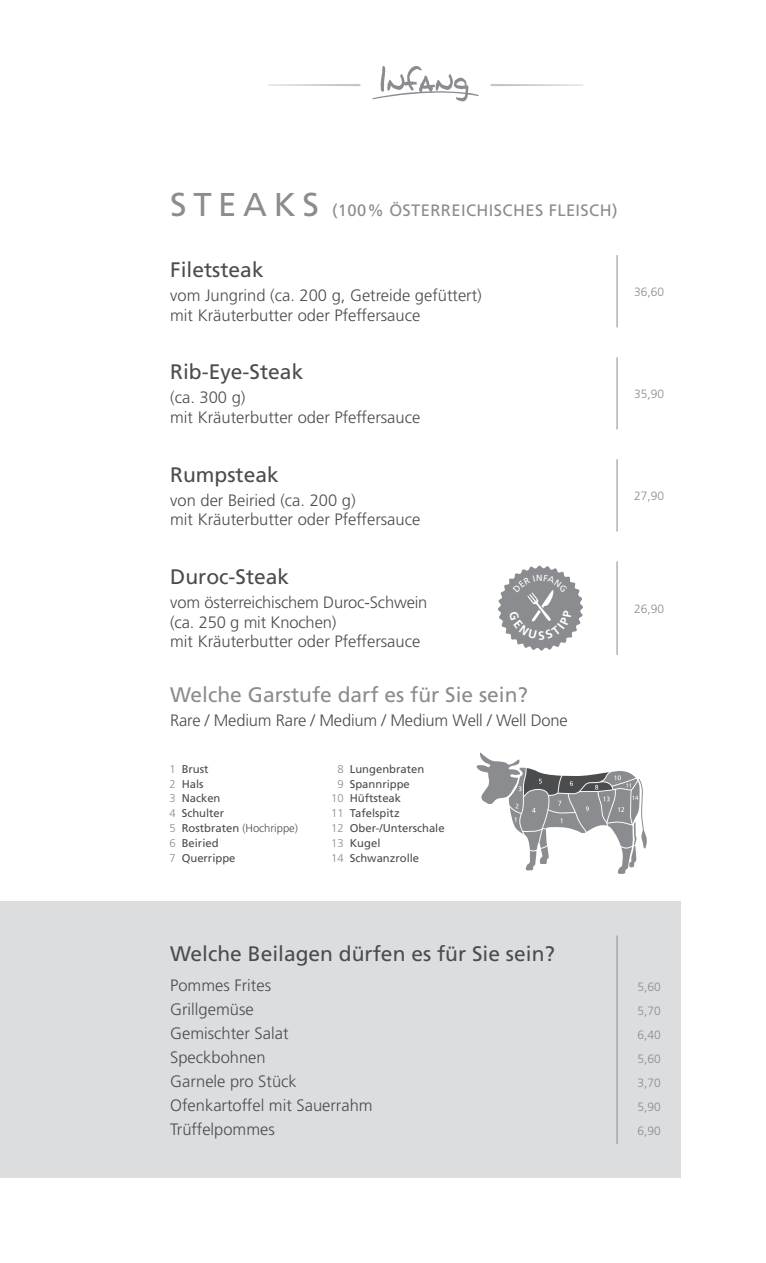
<style>
.page{position:relative;width:766px;height:1263px;background:#fff}
.page>*{position:absolute;margin:0;border:0;box-sizing:border-box;transform-origin:0 0}
.t1{font:21px "Frutiger LT Std";color:#4b4c4d}
.t2{font:21px "Frutiger LT Std";color:#8a8c8f}
.t3{font:300 16.5px "Frutiger LT Std";color:#4b4c4d}
.t4{font:16.5px "Frutiger LT Std";letter-spacing:.025em;color:#8a8c8f}
.t5{font:300 12px "Frutiger LT Std";color:#8a8c8f}
.t6{font:11.25px "Frutiger LT Std";color:#4b4c4d}
.t7{font:300 11.25px "Frutiger LT Std";color:#4b4c4d}
.t8{font:300 11.25px "Frutiger LT Std";color:#8a8c8f}
.s1{font-size:33px}
.s2{font-weight:400}
</style>
<div class="page">
<hr style="left:616px;top:255px;width:1px;height:72px;background:#8a8c8f">
<hr style="left:616px;top:357px;width:1px;height:72px;background:#8a8c8f">
<hr style="left:616px;top:459px;width:1px;height:72px;background:#8a8c8f">
<hr style="left:616px;top:561px;width:1px;height:94px;background:#8a8c8f">
<div style="left:0;top:901px;width:680px;height:277px;background:#dcdddf"></div>
<hr style="left:616px;top:935px;width:1px;height:209px;background:#8a8c8f">
<svg style="left:476px;top:752px;width:170px;height:122px"></svg>
<svg style="left:372px;top:66px;width:107px;height:35px"></svg>
<svg style="left:268px;top:84px;width:92px;height:2px"></svg>
<svg style="left:490px;top:84px;width:93px;height:2px"></svg>
<svg style="left:498px;top:566px;width:85px;height:85px"></svg>
<p class="t4" style="left:170px;top:201px;width:449px"><span class="s1">S T E A K S</span> (100 % ÖSTERREICHISCHES FLEISCH)</p>
<p class="t1" style="left:170px;top:258px;width:95px">Filetsteak</p>
<p class="t3" style="left:170px;top:286px;width:313px">vom Jungrind (ca. 200 g, Getreide gefüttert)</p>
<p class="t3" style="left:170px;top:306px;width:251px">mit Kräuterbutter oder Pfeffersauce</p>
<p class="t1" style="left:170px;top:360px;width:135px">Rib-Eye-Steak</p>
<p class="t3" style="left:170px;top:388px;width:77px">(ca. 300 g)</p>
<p class="t3" style="left:170px;top:408px;width:251px">mit Kräuterbutter oder Pfeffersauce</p>
<p class="t1" style="left:170px;top:462px;width:110px">Rumpsteak</p>
<p class="t3" style="left:170px;top:490px;width:187px">von der Beiried (ca. 200 g)</p>
<p class="t3" style="left:170px;top:510px;width:251px">mit Kräuterbutter oder Pfeffersauce</p>
<p class="t1" style="left:170px;top:565px;width:121px">Duroc-Steak</p>
<p class="t3" style="left:170px;top:593px;width:259px">vom österreichischem Duroc-Schwein</p>
<p class="t3" style="left:170px;top:613px;width:168px">(ca. 250 g mit Knochen)</p>
<p class="t3" style="left:170px;top:632px;width:251px">mit Kräuterbutter oder Pfeffersauce</p>
<p class="t2" style="left:170px;top:682px;width:359px">Welche Garstufe darf es für Sie sein?</p>
<p class="t3" style="left:170px;top:711px;width:399px">Rare / Medium Rare / Medium / Medium Well / Well Done</p>
<p class="t8" style="left:169px;top:762px;width:8px">1</p>
<p class="t6" style="left:182px;top:762px;width:28px">Brust</p>
<p class="t8" style="left:169px;top:777px;width:8px">2</p>
<p class="t6" style="left:182px;top:777px;width:23px">Hals</p>
<p class="t8" style="left:169px;top:792px;width:8px">3</p>
<p class="t6" style="left:182px;top:792px;width:40px">Nacken</p>
<p class="t8" style="left:169px;top:807px;width:8px">4</p>
<p class="t6" style="left:182px;top:807px;width:44px">Schulter</p>
<p class="t8" style="left:169px;top:822px;width:8px">5</p>
<p class="t7" style="left:182px;top:822px;width:118px"><span class="s2">Rostbraten</span> (Hochrippe)</p>
<p class="t8" style="left:169px;top:837px;width:8px">6</p>
<p class="t6" style="left:182px;top:836px;width:38px">Beiried</p>
<p class="t8" style="left:169px;top:852px;width:8px">7</p>
<p class="t6" style="left:182px;top:851px;width:55px">Querrippe</p>
<p class="t8" style="left:337px;top:762px;width:8px">8</p>
<p class="t6" style="left:350px;top:762px;width:76px">Lungenbraten</p>
<p class="t8" style="left:337px;top:777px;width:8px">9</p>
<p class="t6" style="left:350px;top:777px;width:62px">Spannrippe</p>
<p class="t8" style="left:331px;top:792px;width:14px">10</p>
<p class="t6" style="left:350px;top:792px;width:53px">Hüftsteak</p>
<p class="t8" style="left:331px;top:807px;width:14px">11</p>
<p class="t6" style="left:350px;top:807px;width:51px">Tafelspitz</p>
<p class="t8" style="left:331px;top:822px;width:14px">12</p>
<p class="t6" style="left:350px;top:822px;width:96px">Ober-/Unterschale</p>
<p class="t8" style="left:331px;top:837px;width:14px">13</p>
<p class="t6" style="left:350px;top:836px;width:32px">Kugel</p>
<p class="t8" style="left:331px;top:852px;width:14px">14</p>
<p class="t6" style="left:350px;top:851px;width:71px">Schwanzrolle</p>
<p class="t5" style="left:634px;top:285px;width:32px">36,60</p>
<p class="t5" style="left:634px;top:387px;width:32px">35,90</p>
<p class="t5" style="left:634px;top:489px;width:32px">27,90</p>
<p class="t5" style="left:634px;top:602px;width:32px">26,90</p>
<p class="t1" style="left:170px;top:941px;width:386px">Welche Beilagen dürfen es für Sie sein?</p>
<p class="t3" style="left:170px;top:975px;width:102px">Pommes Frites</p>
<p class="t3" style="left:170px;top:999px;width:85px">Grillgemüse</p>
<p class="t3" style="left:170px;top:1023px;width:120px">Gemischter Salat</p>
<p class="t3" style="left:170px;top:1047px;width:97px">Speckbohnen</p>
<p class="t3" style="left:170px;top:1071px;width:128px">Garnele pro Stück</p>
<p class="t3" style="left:170px;top:1095px;width:204px">Ofenkartoffel mit Sauerrahm</p>
<p class="t3" style="left:170px;top:1119px;width:106px">Trüffelpommes</p>
<p class="t5" style="left:637px;top:980px;width:25px">5,60</p>
<p class="t5" style="left:637px;top:1004px;width:25px">5,70</p>
<p class="t5" style="left:637px;top:1028px;width:25px">6,40</p>
<p class="t5" style="left:637px;top:1052px;width:25px">5,60</p>
<p class="t5" style="left:637px;top:1076px;width:25px">3,70</p>
<p class="t5" style="left:637px;top:1100px;width:25px">5,90</p>
<p class="t5" style="left:637px;top:1124px;width:25px">6,90</p>
</div>
